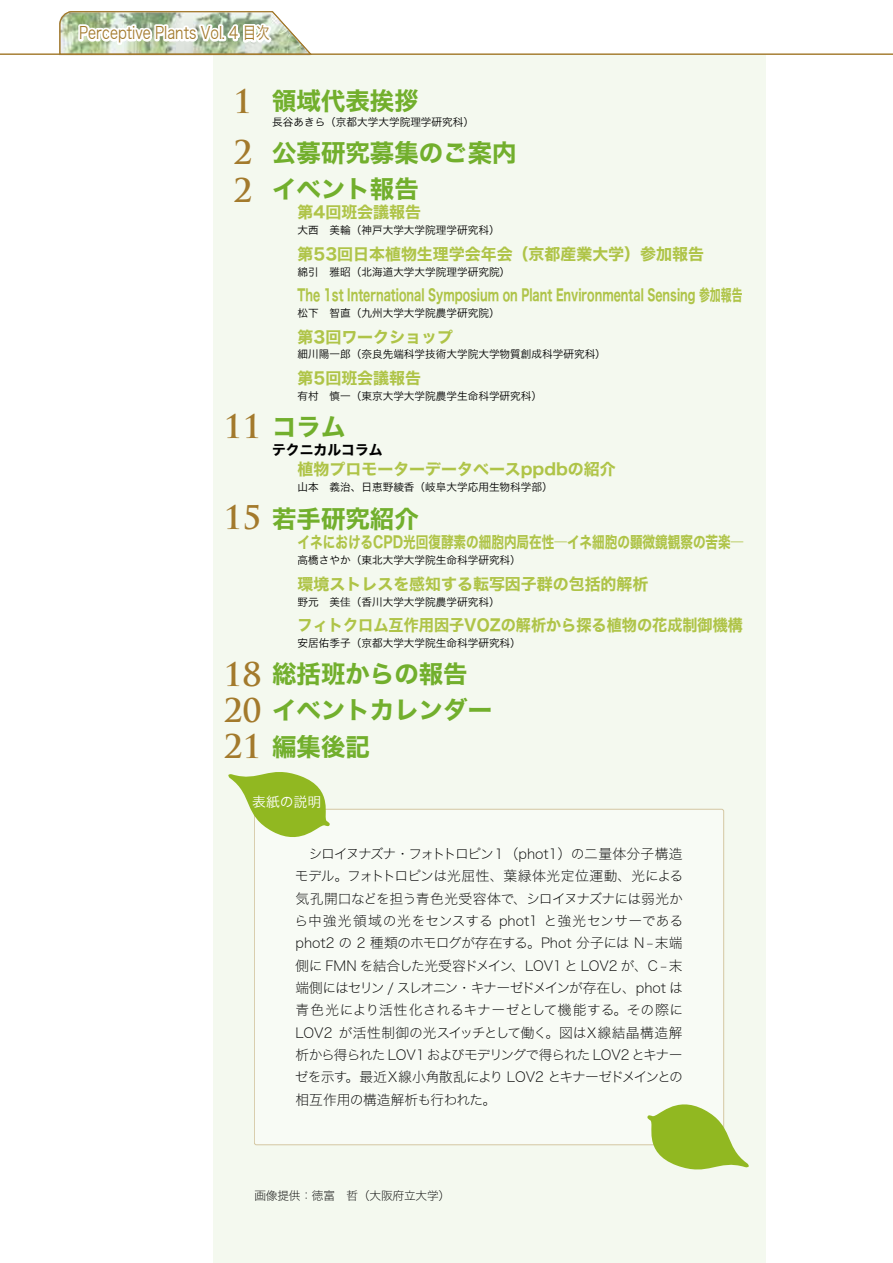
<style>
.page{position:relative;width:893px;height:1263px;background:#fff}
.page>*{position:absolute;margin:0;border:0;box-sizing:border-box;transform-origin:0 0}
.t1{font:700 31.95px/36.2px "Trajan Pro";color:#a37a2c}
.t2{font:24.45px/36.2px "Hiragino Kaku W7 90 msp RKSJ H";color:#72af2d}
.t3{font:16.95px "Hiragino Kaku W3 90 msp RKSJ H";color:#a37a2c;scale:.8 1}
.t4{font:15.9px "Hiragino Kaku W7 90 msp RKSJ H";color:#afc448}
.t5{font:15.9px "Hiragino Kaku W7 90 msp RKSJ H";color:#afc448;scale:.68 1}
.t6{font:15.9px "Hiragino Kaku W7 90 msp RKSJ H";color:#afc448;scale:.79 1}
.t7{font:15.9px "Hiragino Kaku W7 90 msp RKSJ H";color:#afc448;scale:.95 1}
.t8{font:13.8px/22.4px "Hira Kaku Std W1";letter-spacing:-.05em;color:#000;text-align:justify}
.t9{font:13.8px "Hiragino Kaku W7 90 msp RKSJ H";color:#000}
.t10{font:13.8px "Hiragino Kaku W3 90 msp RKSJ H";color:#fff}
.t11{font:11.7px "Hira Kaku Std W1";letter-spacing:-.015em;color:#000}
.t12{font:10.65px "Hiragino Kaku W3 90 msp RKSJ H";color:#000}
.s1{font-size:9.6px}
</style>
<div class="page">
<div style="left:213px;top:54px;width:552px;height:1209px;background:#f4f9ef"></div>
<div style="left:254px;top:809px;width:470px;height:336px;background:#f8fbf5;border-radius:2px"></div>
<svg style="left:228px;top:772px;width:108px;height:75px"></svg>
<svg style="left:641px;top:1094px;width:108px;height:76px"></svg>
<hr style="left:0;top:54px;width:893px;height:1px;background:#a37a2c">
<svg style="left:59px;top:11px;width:253px;height:45px"></svg>
<p class="t3" style="left:79px;top:24px;width:240px">Perceptive Plants Vol. 4 目次</p>
<h1 class="t1" style="left:233px;top:76px;width:21px;line-height:51.6px">1<br>2</h1>
<h1 class="t1" style="left:233px;top:172px;width:21px">2</h1>
<h2 class="t2" style="left:272px;top:83px;width:148px">領域代表挨拶</h2>
<p class="t12" style="left:272px;top:116px;width:203px">長谷あきら（京都大学大学院理学研究科）</p>
<h2 class="t2" style="left:272px;top:135px;width:246px;line-height:36.6px">公募研究募集のご案内イベント報告</h2>
<p class="t4" style="left:298px;top:204px;width:125px">第4回班会議報告</p>
<p class="t12" style="left:298px;top:225px;width:203px">大西　美輪（神戸大学大学院理学研究科）</p>
<p class="t4" style="left:298px;top:246px;width:408px">第53回日本植物生理学会年会（京都産業大学）参加報告</p>
<p class="t12" style="left:298px;top:266px;width:214px">綿引　雅昭（北海道大学大学院理学研究院）</p>
<p class="t5" style="left:298px;top:287px;width:656px">The 1st International Symposium on Plant Environmental Sensing 参加報告</p>
<p class="t12" style="left:298px;top:308px;width:203px">松下　智直（九州大学大学院農学研究院）</p>
<p class="t4" style="left:298px;top:328px;width:157px">第3回ワークショップ</p>
<p class="t12" style="left:298px;top:349px;width:310px">細川陽一郎（奈良先端科学技術大学院大学物質創成科学研究科）</p>
<p class="t4" style="left:298px;top:370px;width:125px">第5回班会議報告</p>
<p class="t12" style="left:298px;top:390px;width:246px">有村　慎一（東京大学大学院農学生命科学研究科）</p>
<h2 class="t2" style="left:272px;top:410px;width:75px">コラム</h2>
<p class="t9" style="left:272px;top:443px;width:112px">テクニカルコラム</p>
<p class="t4" style="left:298px;top:461px;width:320px">植物プロモーターデータベースppdbの紹介</p>
<p class="t12" style="left:298px;top:482px;width:257px">山本　義治、日恵野綾香（岐阜大学応用生物科学部）</p>
<h2 class="t2" style="left:272px;top:501px;width:148px">若手研究紹介</h2>
<p class="t6" style="left:298px;top:534px;width:566px">イネにおけるCPD光回復酵素の細胞内局在性─イネ細胞の顕微鏡観察の苦楽─</p>
<p class="t12" style="left:298px;top:555px;width:225px">高橋さやか（東北大学大学院生命科学研究科）</p>
<p class="t4" style="left:298px;top:576px;width:352px">環境ストレスを感知する転写因子群の包括的解析</p>
<p class="t12" style="left:298px;top:596px;width:203px">野元　美佳（香川大学大学院農学研究科）</p>
<p class="t7" style="left:298px;top:617px;width:470px">フィトクロム互作用因子VOZの解析から探る植物の花成制御機構</p>
<p class="t12" style="left:298px;top:638px;width:225px">安居佑季子（京都大学大学院生命科学研究科）</p>
<h2 class="t2" style="left:272px;top:657px;width:222px">総括班からの報告イベントカレンダー編集後記</h2>
<p class="t10" style="left:252px;top:795px;width:71px">表紙の説明</p>
<h1 class="t1" style="left:223px;top:409px;width:40px">11</h1>
<h1 class="t1" style="left:223px;top:499px;width:40px">15</h1>
<h1 class="t1" style="left:223px;top:656px;width:40px;text-align:justify">18<br>20<br>21</h1>
<p class="t8" style="left:294px;top:842px;width:390px">　シロイヌナズナ・フォトトロピン１（phot1）の二量体分子構造モデル。フォトトロピンは光屈性、葉緑体光定位運動、光による気孔開口などを担う青色光受容体で、シロイヌナズナには弱光から中強光領域の光をセンスする phot1 と強光センサーであるphot2 の 2 種類のホモログが存在する。Phot 分子には N <span class="s1">-</span>末端側に FMN を結合した光受容ドメイン、LOV1 と LOV2 が、C <span class="s1">-</span>末端側にはセリン / スレオニン・キナーゼドメインが存在し、phot は青色光により活性化されるキナーゼとして機能する。その際にLOV2 が活性制御の光スイッチとして働く。図はＸ線結晶構造解析から得られた LOV1 およびモデリングで得られた LOV2 とキナーゼを示す。最近Ｘ線小角散乱により LOV2 とキナーゼドメインとの相互作用の構造解析も行われた。</p>
<p class="t11" style="left:254px;top:1187px;width:197px">画像提供：徳富　哲（大阪府立大学）</p>
</div>
